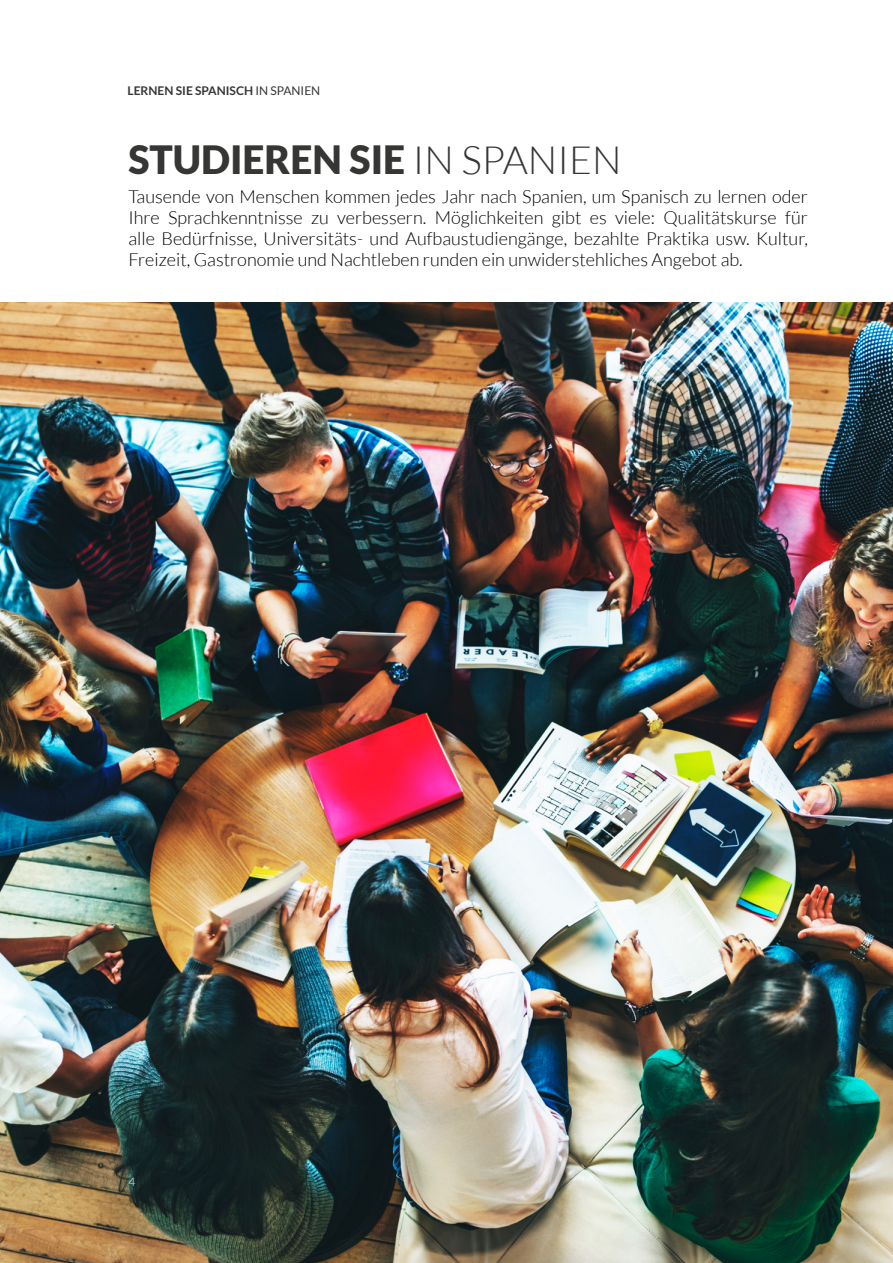
<style>
.page{position:relative;width:893px;height:1263px;background:#fff}
.page>*{position:absolute;margin:0;border:0;box-sizing:border-box;transform-origin:0 0}
.t1{font:900 39px "Lato";color:#363635}
.t2{font:300 18px/21px "Lato";color:#000;text-align:justify}
.t3{font:700 12px "Lato";color:#363635}
.t4{font:300 12px "Lato";color:#fff}
.s1{font-weight:400}
.s2{font-weight:300}
</style>
<div class="page">
<img style="left:0;top:302px;width:893px;height:961px">
<p class="t3" style="left:128px;top:83px;width:194px">LERNEN SIE SPANISCH <span class="s1">IN SPANIEN</span></p>
<h1 class="t1" style="left:128px;top:136px;width:495px">STUDIEREN SIE <span class="s2">IN SPANIEN</span></h1>
<p class="t2" style="left:128px;top:186px;width:681px">Tausende von Menschen kommen jedes Jahr nach Spanien, um Spanisch zu lernen oder Ihre Sprachkenntnisse zu verbessern. Möglichkeiten gibt es viele: Qualitätskurse für alle Bedürfnisse, Universitäts- und Aufbaustudiengänge, bezahlte Praktika usw. Kultur, Freizeit, Gastronomie und Nachtleben runden ein unwiderstehliches Angebot ab.</p>
<p class="t4" style="left:128px;top:1175px;width:8px">4</p>
</div>
